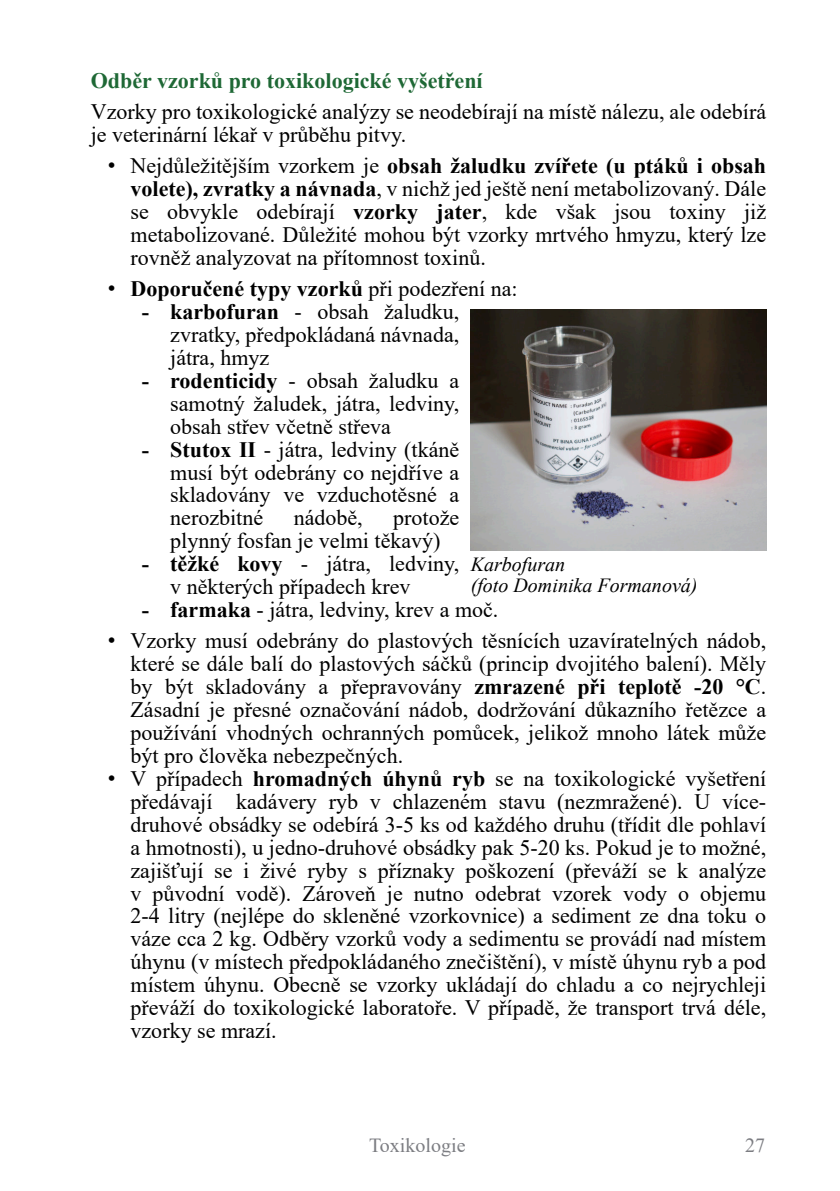
<style>
.page{position:relative;width:840px;height:1191px;background:#fff}
.page>*{position:absolute;margin:0;border:0;box-sizing:border-box;transform-origin:0 0}
.t1{font:22px/23px "Times New Roman";color:#000;text-align:justify}
.t2{font:700 22px "Times New Roman";color:#1e6835}
.t3{font:700 22px "Times New Roman";color:#000}
.t4{font:italic 20px/20.8px "Times New Roman";color:#000}
.t5{font:20px "Times New Roman";color:#7c7d82}
.s1{font-family:"Arial"}
.s2{font-weight:700}
.s3{font-family:"Arial";font-weight:400}
.s4{font-weight:400}
</style>
<div class="page">
<img style="left:470px;top:310px;width:295px;height:240px">
<p class="t2" style="left:91px;top:73px;width:393px">Odběr vzorků pro toxikologické vyšetření</p>
<p class="t1" style="left:91px;top:103px;width:676px">Vzorky pro toxikologické analýzy se neodebírají na místě nálezu, ale odebírá je veterinární lékař v průběhu pitvy.</p>
<p class="t1" style="left:130px;top:156px;width:636px;text-indent:-23px"><span class="s1">•</span> Nejdůležitějším vzorkem je <span class="s2">obsah žaludku zvířete (u ptáků i obsah volete), zvratky a návnada</span>, v nichž jed ještě není metabolizovaný. Dále se obvykle odebírají <span class="s2">vzorky jater</span>, kde však jsou toxiny již metabolizované. Důležité mohou být vzorky mrtvého hmyzu, který lze rovněž analyzovat na přítomnost toxinů.</p>
<p class="t3" style="left:108px;top:281px;width:411px"><span class="s3">•</span> Doporučené typy vzorků <span class="s4">při podezření na:</span></p>
<p class="t1" style="left:142px;top:302px;width:319px"><span class="s2">‐ karbofuran</span> - obsah žaludku,</p>
<p class="t1" style="left:170px;top:325px;width:290px">zvratky, předpokládaná návnada,</p>
<p class="t1" style="left:170px;top:348px;width:100px">játra, hmyz</p>
<p class="t1" style="left:142px;top:371px;width:319px"><span class="s2">‐ rodenticidy</span> - obsah žaludku a</p>
<p class="t1" style="left:170px;top:394px;width:290px">samotný žaludek, játra, ledviny,</p>
<p class="t1" style="left:170px;top:417px;width:222px">obsah střev včetně střeva</p>
<p class="t1" style="left:142px;top:440px;width:319px"><span class="s2">‐ Stutox II</span> - játra, ledviny (tkáně</p>
<p class="t1" style="left:170px;top:463px;width:290px">musí být odebrány co nejdříve a</p>
<p class="t1" style="left:170px;top:486px;width:290px">skladovány ve vzduchotěsné a</p>
<p class="t1" style="left:170px;top:508px;width:94px">nerozbitné</p>
<p class="t1" style="left:293px;top:508px;width:71px">nádobě,</p>
<p class="t1" style="left:393px;top:508px;width:67px">protože</p>
<p class="t1" style="left:170px;top:531px;width:272px">plynný fosfan je velmi těkavý)</p>
<p class="t1" style="left:142px;top:554px;width:319px"><span class="s2">‐ těžké kovy</span> - játra, ledviny,</p>
<p class="t1" style="left:170px;top:577px;width:242px">v některých případech krev</p>
<p class="t1" style="left:142px;top:600px;width:358px"><span class="s2">‐ farmaka</span> - játra, ledviny, krev a moč.</p>
<p class="t1" style="left:130px;top:631px;width:636px;text-indent:-23px"><span class="s1">•</span> Vzorky musí odebrány do plastových těsnících uzavíratelných nádob, které se dále balí do plastových sáčků (princip dvojitého balení). Měly by být skladovány a přepravovány <span class="s2">zmrazené při teplotě -20 °C</span>.<br>Zásadní je přesné označování nádob, dodržování důkazního řetězce a používání vhodných ochranných pomůcek, jelikož mnoho látek může být pro člověka nebezpečných.</p>
<p class="t1" style="left:130px;top:769px;width:636px;text-indent:-23px"><span class="s1">•</span> V případech <span class="s2">hromadných úhynů ryb</span> se na toxikologické vyšetření předávají kadávery ryb v chlazeném stavu (nezmražené). U více&shy;druhové obsádky se odebírá 3-5 ks od každého druhu (třídit dle pohlaví a hmotnosti), u jedno-druhové obsádky pak 5-20 ks. Pokud je to možné, zajišťují se i živé ryby s příznaky poškození (převáží se k analýze v původní vodě). Zároveň je nutno odebrat vzorek vody o objemu 2-4 litry (nejlépe do skleněné vzorkovnice) a sediment ze dna toku o váze cca 2 kg. Odběry vzorků vody a sedimentu se provádí nad místem úhynu (v místech předpokládaného znečištění), v místě úhynu ryb a pod místem úhynu. Obecně se vzorky ukládají do chladu a co nejrychleji převáží do toxikologické laboratoře. V případě, že transport trvá déle, vzorky se mrazí.</p>
<p class="t4" style="left:470px;top:555px;width:228px">Karbofuran<br>(foto Dominika Formanová)</p>
<p class="t5" style="left:369px;top:1138px;width:98px">Toxikologie</p>
<p class="t5" style="left:744px;top:1138px;width:21px">27</p>
</div>
